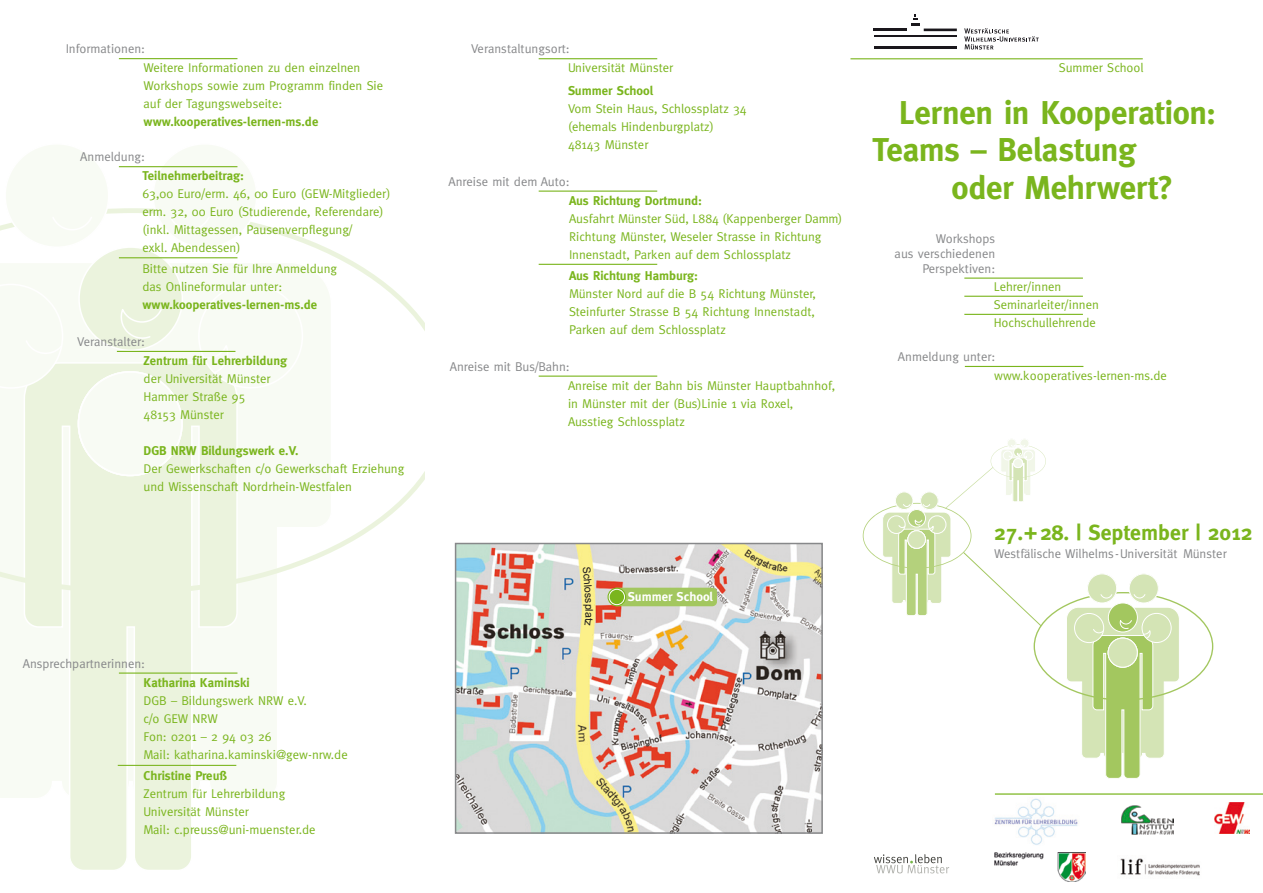
<style>
.page{position:relative;width:1263px;height:893px;background:#fff}
.page>*{position:absolute;margin:0;border:0;box-sizing:border-box;transform-origin:0 0}
.t1{font:700 33px/37.5px "Meta";letter-spacing:-.01em;color:#7ab51d}
.t2{font:700 21.75px "Meta";color:#7ab51d}
.t3{font:12.75px/18px "Meta";color:#7ab51d}
.t4{font:12.75px/15.1px "Meta";color:#87888a;text-align:right}
.t5{font:700 12.75px "Meta";color:#7ab51d}
.t6{font:700 12.75px "Meta";color:#fff}
.t7{font:10.5px "Arial";color:#1a171c}
</style>
<div class="page">
<img style="left:458px;top:546px;width:362px;height:285px">
<div style="left:455px;top:543px;width:368px;height:291px;border:2px solid #87888a"></div>
<img style="left:994px;top:798px;width:84px;height:47px">
<div style="left:0;top:594px;width:277px;height:204px;background:#f8fbf4"></div>
<svg style="left:23px;top:594px;width:216px;height:276px"></svg>
<svg style="left:0;top:208px;width:425px;height:386px"></svg>
<div style="left:5px;top:144px;width:104px;height:103px;background:#f8fbf4;border-radius:50%"></div>
<div style="left:4px;top:143px;width:105px;height:105px;border:2px solid #fff;border-radius:50%"></div>
<div style="left:153px;top:144px;width:104px;height:103px;background:#f8fbf4;border-radius:50%"></div>
<div style="left:152px;top:143px;width:105px;height:105px;border:2px solid #fff;border-radius:50%"></div>
<svg style="left:154px;top:215px;width:52px;height:16px"></svg>
<svg style="left:53px;top:217px;width:39px;height:13px"></svg>
<hr style="left:539px;top:58px;width:118px;height:1px;background:#7ab51d">
<hr style="left:117px;top:351px;width:118px;height:1px;background:#7ab51d">
<hr style="left:119px;top:672px;width:118px;height:2px;background:#7ab51d">
<hr style="left:118px;top:765px;width:118px;height:1px;background:#7ab51d">
<svg style="left:863px;top:439px;width:350px;height:340px"></svg>
<hr style="left:119px;top:166px;width:118px;height:1px;background:#7ab51d">
<hr style="left:119px;top:257px;width:118px;height:1px;background:#7ab51d">
<hr style="left:119px;top:58px;width:118px;height:1px;background:#7ab51d">
<div style="left:612px;top:588px;width:105px;height:18px;background:#a3c75f;border-radius:5px"></div>
<svg style="left:607px;top:588px;width:19px;height:18px"></svg>
<div style="left:609px;top:589px;width:16px;height:16px;border:1px solid #fff;border-radius:50%"></div>
<hr style="left:539px;top:191px;width:118px;height:1px;background:#7ab51d">
<hr style="left:539px;top:264px;width:118px;height:1px;background:#7ab51d">
<hr style="left:539px;top:376px;width:118px;height:1px;background:#7ab51d">
<hr style="left:850px;top:58px;width:293px;height:1px;background:#7ab51d">
<hr style="left:965px;top:366px;width:118px;height:1px;background:#7ab51d">
<hr style="left:964px;top:278px;width:119px;height:1px;background:#7ab51d">
<hr style="left:964px;top:296px;width:119px;height:1px;background:#7ab51d">
<hr style="left:964px;top:314px;width:119px;height:1px;background:#7ab51d">
<hr style="left:924px;top:29px;width:33px;height:2px;background:#1a171c">
<svg style="left:964px;top:28px;width:75px;height:22px"></svg>
<hr style="left:874px;top:29px;width:33px;height:2px;background:#1a171c">
<hr style="left:874px;top:47px;width:83px;height:2px;background:#1a171c">
<hr style="left:874px;top:36px;width:83px;height:1px;background:#1a171c">
<svg style="left:911px;top:14px;width:8px;height:12px"></svg>
<hr style="left:995px;top:793px;width:268px;height:2px;background:#7ab51d">
<svg style="left:874px;top:854px;width:75px;height:19px"></svg>
<img style="left:1120px;top:858px;width:80px;height:18px">
<img style="left:995px;top:852px;width:90px;height:29px">
<img style="left:1215px;top:803px;width:34px;height:30px">
<img style="left:1121px;top:805px;width:53px;height:29px">
<svg style="left:579px;top:563px;width:15px;height:92px"></svg>
<p class="t4" style="left:66px;top:41px;width:81px">Informationen:</p>
<p class="t3" style="left:144px;top:58px;width:241px">Weitere Informationen zu den einzelnen<br>Workshops sowie zum Programm finden Sie auf der Tagungswebseite:</p>
<p class="t5" style="left:144px;top:114px;width:176px">www.kooperatives-lernen-ms.de</p>
<p class="t4" style="left:80px;top:149px;width:66px">Anmeldung:</p>
<p class="t5" style="left:142px;top:168px;width:103px">Teilnehmerbeitrag:</p>
<p class="t3" style="left:142px;top:185px;width:249px">63,00 Euro/erm. 46, 00 Euro (GEW-Mitglieder) erm. 32, 00 Euro (Studierende, Referendare) (inkl. Mittagessen, Pausenverpflegung/<br>exkl. Abendessen)</p>
<p class="t3" style="left:142px;top:260px;width:196px">Bitte nutzen Sie für Ihre Anmeldung das Onlineformular unter:</p>
<p class="t5" style="left:142px;top:297px;width:176px">www.kooperatives-lernen-ms.de</p>
<p class="t4" style="left:77px;top:334px;width:69px">Veranstalter:</p>
<p class="t5" style="left:144px;top:353px;width:145px">Zentrum für Lehrerbildung</p>
<p class="t3" style="left:144px;top:369px;width:129px">der Universität Münster<br>Hammer Straße 95<br>48153 Münster</p>
<p class="t5" style="left:144px;top:443px;width:156px">DGB NRW Bildungswerk e.V.</p>
<p class="t3" style="left:144px;top:459px;width:262px">Der Gewerkschaften c/o Gewerkschaft Erziehung und Wissenschaft Nordrhein-Westfalen</p>
<p class="t4" style="left:23px;top:655px;width:124px">Ansprechpartnerinnen:</p>
<p class="t5" style="left:144px;top:675px;width:108px">Katharina Kaminski</p>
<p class="t3" style="left:144px;top:691px;width:206px">DGB – Bildungswerk NRW e.V.<br>c/o GEW NRW<br>Fon: 0201 – 2 94 03 26<br>Mail: katharina.kaminski@gew-nrw.de</p>
<p class="t5" style="left:144px;top:768px;width:85px">Christine Preuß</p>
<p class="t3" style="left:144px;top:784px;width:173px">Zentrum für Lehrerbildung<br>Universität Münster<br>Mail: c.preuss@uni-muenster.de</p>
<p class="t4" style="left:471px;top:41px;width:100px">Veranstaltungsort:</p>
<p class="t3" style="left:568px;top:59px;width:107px">Universität Münster</p>
<p class="t5" style="left:568px;top:83px;width:87px">Summer School</p>
<p class="t3" style="left:568px;top:99px;width:180px">Vom Stein Haus, Schlossplatz 34 (ehemals Hindenburgplatz)<br>48143 Münster</p>
<p class="t4" style="left:448px;top:174px;width:123px">Anreise mit dem Auto:</p>
<p class="t5" style="left:569px;top:193px;width:135px">Aus Richtung Dortmund:</p>
<p class="t3" style="left:569px;top:209px;width:275px">Ausfahrt Münster Süd, L884 (Kappenberger Damm)<br>Richtung Münster, Weseler Strasse in Richtung<br>Innenstadt, Parken auf dem Schlossplatz</p>
<p class="t5" style="left:569px;top:268px;width:131px">Aus Richtung Hamburg:</p>
<p class="t3" style="left:569px;top:284px;width:248px;text-align:justify">Münster Nord auf die B 54 Richtung Münster, Steinfurter Strasse B 54 Richtung Innenstadt, Parken auf dem Schlossplatz</p>
<p class="t4" style="left:450px;top:359px;width:122px">Anreise mit Bus/Bahn:</p>
<p class="t3" style="left:568px;top:376px;width:269px">Anreise mit der Bahn bis Münster Hauptbahnhof, in Münster mit der (Bus)Linie 1 via Roxel,<br>Ausstieg Schlossplatz</p>
<p class="t3" style="left:1059px;top:59px;width:86px">Summer School</p>
<h1 class="t1" style="left:872px;top:94px;width:345px;text-indent:26px">Lernen in Kooperation:<br>Teams – Belastung</h1>
<h1 class="t1" style="left:951px;top:169px;width:223px">oder Mehrwert?</h1>
<p class="t4" style="left:895px;top:230px;width:102px">Workshops<br>aus verschiedenen<br>Perspektiven:</p>
<p class="t3" style="left:994px;top:278px;width:107px">Lehrer/innen<br>Seminarleiter/innen<br>Hochschullehrende</p>
<p class="t4" style="left:898px;top:349px;width:99px">Anmeldung unter:</p>
<p class="t3" style="left:994px;top:367px;width:174px">www.kooperatives-lernen-ms.de</p>
<p class="t7" style="left:596px;top:609px;width:10px;rotate:90deg">la</p>
<p class="t6" style="left:628px;top:589px;width:87px">Summer School</p>
<h2 class="t2" style="left:994px;top:520px;width:260px">27.+28. | September | 2012</h2>
<p class="t4" style="left:994px;top:546px;width:234px">Westfälische Wilhelms-Universität Münster</p>
</div>
